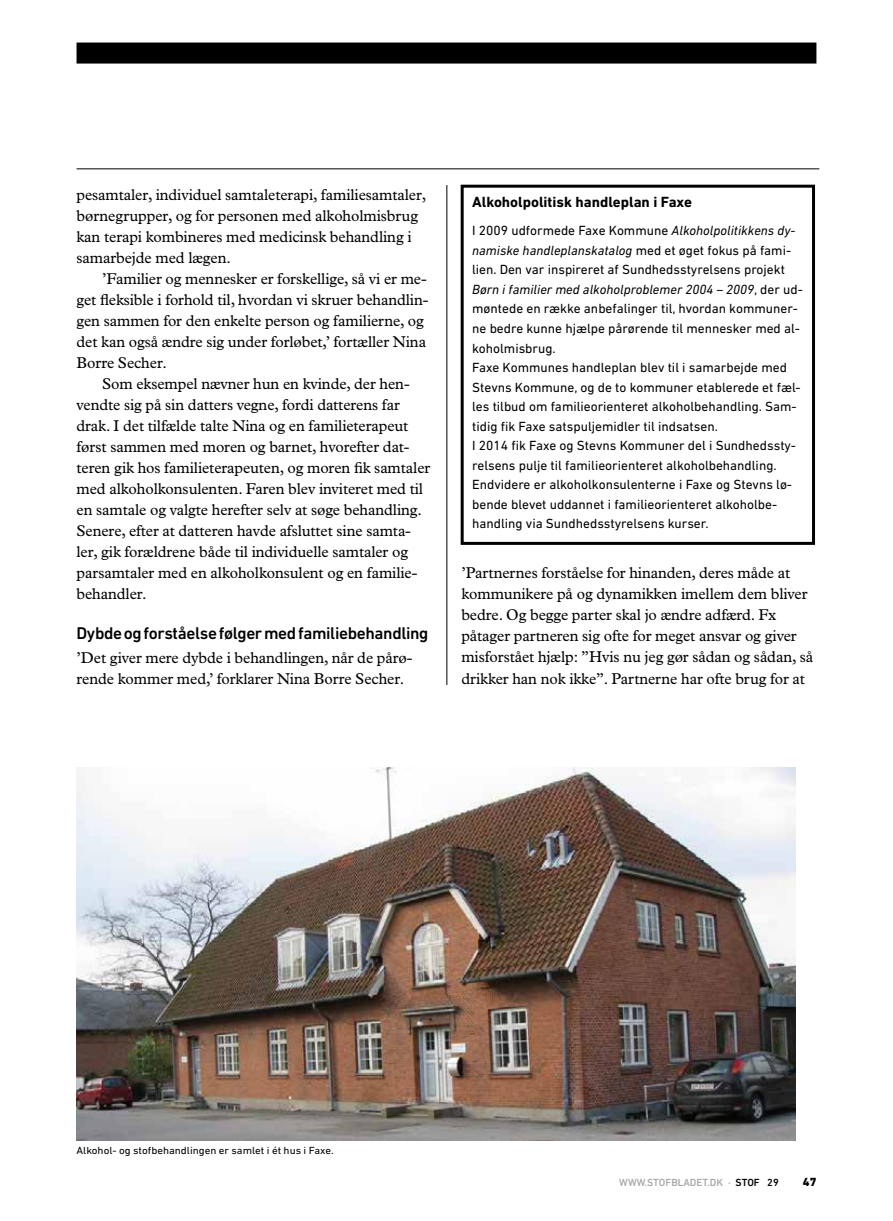
<style>
.page{position:relative;width:893px;height:1221px;background:#fff}
.page>*{position:absolute;margin:0;border:0;box-sizing:border-box;transform-origin:0 0}
.t1{font:500 17.25px "DIN Next LT Pro";letter-spacing:-.02em;color:#000}
.t2{font:15.75px/21px "Plantin";letter-spacing:-.005em;color:#000}
.t3{font:700 15px "DIN Next LT Pro";color:#000}
.t4{font:13.5px/19.5px "DIN Next LT Pro";color:#000}
.t5{font:800 12px "DIN Next LT Pro";color:#000}
.t6{font:10.5px "DIN Next LT Pro";color:#000;scale:1.06 1}
.t7{font:500 10.5px "DIN Next LT Pro";color:#a7a9ac}
.s1{font-style:italic}
.s2{color:#000}
</style>
<div class="page">
<div style="left:77px;top:43px;width:739px;height:21px;background:#000"></div>
<hr style="left:77px;top:168px;width:742px;height:1px;background:#000">
<hr style="left:446px;top:185px;width:1px;height:500px;background:#000">
<img style="left:77px;top:767px;width:718px;height:373px">
<div style="left:461px;top:185px;width:354px;height:360px;border:3px solid #000"></div>
<p class="t2" style="left:77px;top:184px;width:351px">pesamtaler, individuel samtaleterapi, familiesamtaler, børnegrupper, og for personen med alkoholmisbrug kan terapi kombineres med medicinsk behandling i samarbejde med lægen.</p>
<p class="t2" style="left:77px;top:268px;width:353px;text-indent:26px">’Familier og mennesker er forskellige, så vi er me&shy;get fleksible i forhold til, hvordan vi skruer behandlin&shy;gen sammen for den enkelte person og familierne, og det kan også ændre sig under forløbet,’ fortæller Nina Borre Secher.</p>
<p class="t2" style="left:77px;top:373px;width:355px;text-indent:26px">Som eksempel nævner hun en kvinde, der hen&shy;vendte sig på sin datters vegne, fordi datterens far drak. I det tilfælde talte Nina og en familieterapeut først sammen med moren og barnet, hvorefter dat&shy;teren gik hos familieterapeuten, og moren fik samtaler med alkoholkonsulenten. Faren blev inviteret med til en samtale og valgte herefter selv at søge behandling.<br>Senere, efter at datteren havde afsluttet sine samta&shy;ler, gik forældrene både til individuelle samtaler og parsamtaler med en alkoholkonsulent og en familie&shy;behandler.</p>
<p class="t1" style="left:77px;top:623px;width:353px">Dybde og forståelse følger med familiebehandling</p>
<p class="t2" style="left:77px;top:646px;width:337px">’Det giver mere dybde i behandlingen, når de pårø&shy;rende kommer med,’ forklarer Nina Borre Secher.</p>
<p class="t3" style="left:472px;top:193px;width:221px">Alkoholpolitisk handleplan i Faxe</p>
<p class="t4" style="left:472px;top:221px;width:332px">I 2009 udformede Faxe Kommune <span class="s1">Alkoholpolitikkens dy&shy;namiske handleplanskatalog</span> med et øget fokus på fami&shy;lien. Den var inspireret af Sundhedsstyrelsens projekt <span class="s1">Børn i familier med alkoholproblemer 2004 – 2009</span>, der ud&shy;møntede en række anbefalinger til, hvordan kommuner&shy;ne bedre kunne hjælpe pårørende til mennesker med al&shy;koholmisbrug.<br>Faxe Kommunes handleplan blev til i samarbejde med Stevns Kommune, og de to kommuner etablerede et fæl&shy;les tilbud om familieorienteret alkoholbehandling. Sam&shy;tidig fik Faxe satspuljemidler til indsatsen.<br>I 2014 fik Faxe og Stevns Kommuner del i Sundhedssty&shy;relsens pulje til familieorienteret alkoholbehandling.<br>Endvidere er alkoholkonsulenterne i Faxe og Stevns lø&shy;bende blevet uddannet i familieorienteret alkoholbe&shy;handling via Sundhedsstyrelsens kurser.</p>
<p class="t2" style="left:461px;top:562px;width:353px">’Partnernes forståelse for hinanden, deres måde at kommunikere på og dynamikken imellem dem bliver bedre. Og begge parter skal jo ændre adfærd. Fx påtager partneren sig ofte for meget ansvar og giver misforstået hjælp: ”Hvis nu jeg gør sådan og sådan, så drikker han nok ikke”. Partnerne har ofte brug for at</p>
<p class="t6" style="left:77px;top:1144px;width:244px">Alkohol- og stofbehandlingen er samlet i ét hus i Faxe.</p>
<p class="t7" style="left:619px;top:1175px;width:161px">WWW.STOFBLADET.DK · <span class="s2">STOF 29</span></p>
<p class="t5" style="left:803px;top:1174px;width:15px">47</p>
</div>
